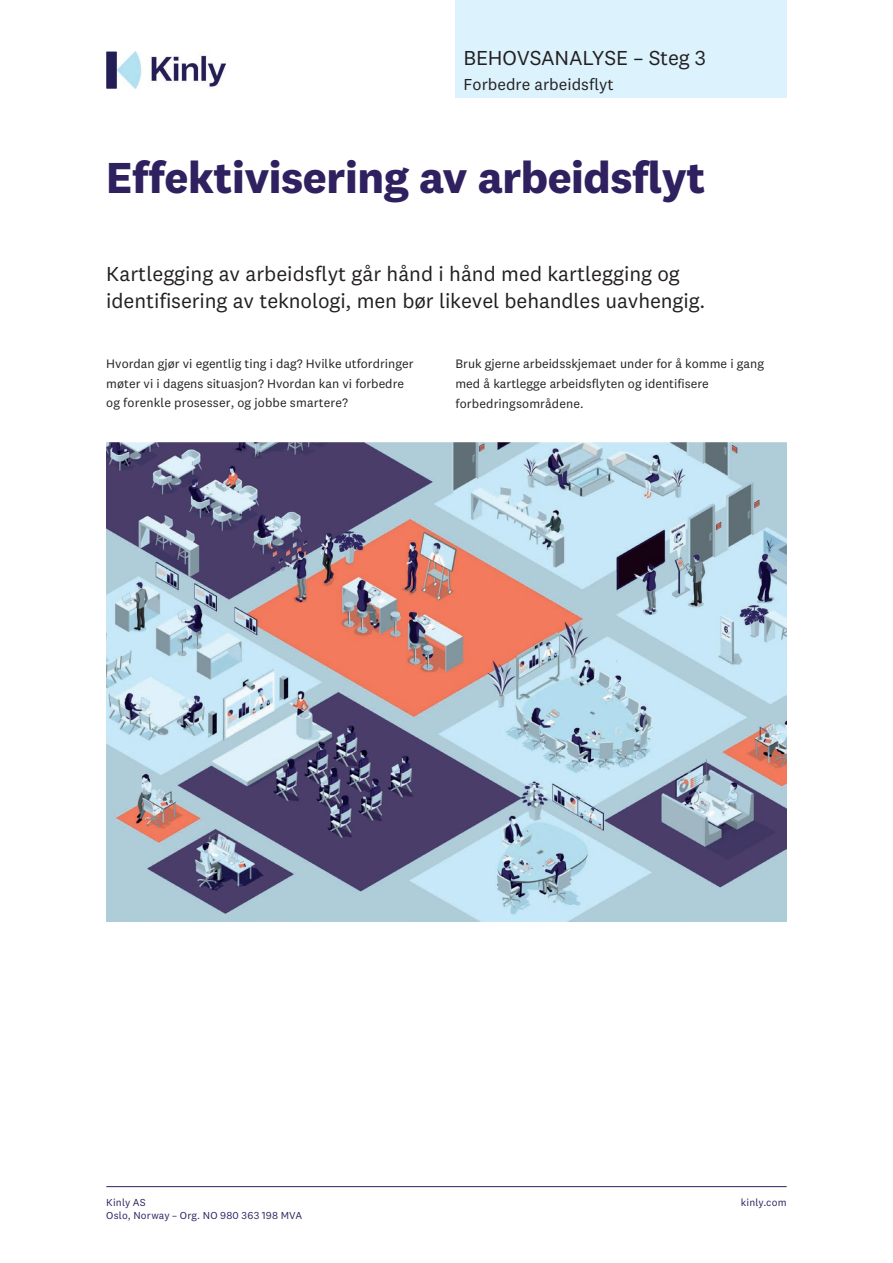
<style>
.page{position:relative;width:893px;height:1263px;background:#fff}
.page>*{position:absolute;margin:0;border:0;box-sizing:border-box;transform-origin:0 0}
.t1{font:700 45px "National 2";letter-spacing:-.01em;color:#2f2160}
.t2{font:21px/27px "National 2";letter-spacing:-.005em;color:#231f20}
.t3{font:16.5px "National 2";color:#231f20}
.t4{font:12.75px/19.5px "National 2";color:#231f20}
.t5{font:10.5px/12.6px "National 2";letter-spacing:.015em;color:#2f2160}
</style>
<div class="page">
<hr style="left:106px;top:1186px;width:681px;height:1px;background:#2f2160">
<img style="left:106px;top:52px;width:119px;height:37px">
<div style="left:455px;top:0;width:332px;height:98px;background:#dcf2fc"></div>
<img style="left:106px;top:442px;width:681px;height:479px">
<h2 class="t2" style="left:464px;top:44px;width:244px">BEHOVSANALYSE – Steg 3</h2>
<p class="t3" style="left:464px;top:74px;width:152px">Forbedre arbeidsflyt</p>
<h1 class="t1" style="left:106px;top:150px;width:600px">Effektivisering av arbeidsflyt</h1>
<h2 class="t2" style="left:106px;top:260px;width:601px">Kartlegging av arbeidsflyt går hånd i hånd med kartlegging og identifisering av teknologi, men bør likevel behandles uavhengig.</h2>
<p class="t4" style="left:106px;top:354px;width:309px">Hvordan gjør vi egentlig ting i dag? Hvilke utfordringer møter vi i dagens situasjon? Hvordan kan vi forbedre og forenkle prosesser, og jobbe smartere?</p>
<p class="t4" style="left:455px;top:354px;width:310px">Bruk gjerne arbeidsskjemaet under for å komme i gang med å kartlegge arbeidsflyten og identifisere forbedringsområdene.</p>
<p class="t5" style="left:106px;top:1196px;width:198px">Kinly AS<br>Oslo, Norway – Org. NO 980 363 198 MVA</p>
<p class="t5" style="left:741px;top:1196px;width:47px">kinly.com</p>
</div>
